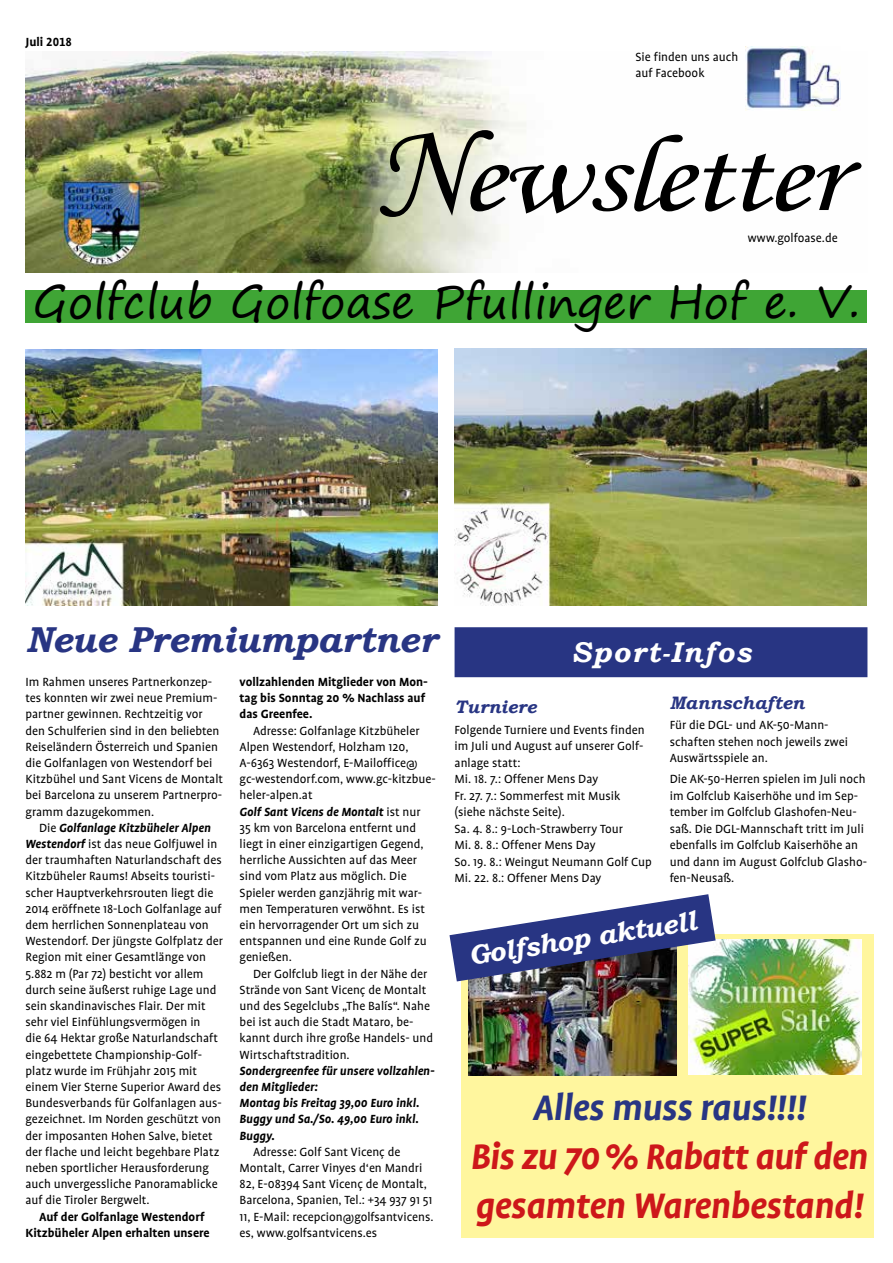
<style>
.page{position:relative;width:893px;height:1263px;background:#fff}
.page>*{position:absolute;margin:0;border:0;box-sizing:border-box;transform-origin:0 0}
.t1{font:109.5px "Monotype Corsiva";letter-spacing:-.025em;color:#000;scale:1.17 1}
.t2{font:45px "Segoe Print";color:#000}
.t3{font:italic 700 40.5px/48.6px "UV Profile";letter-spacing:-.02em;color:#cd171a}
.t4{font:italic 700 40.5px "UV Profile";letter-spacing:-.01em;color:#283583}
.t5{font:italic 700 36px "Bookman Old Style";letter-spacing:-.01em;color:#283583}
.t6{font:italic 700 28.5px "Bookman Old Style";letter-spacing:.05em;color:#fff}
.t7{font:italic 700 27px "Bookman Old Style";color:#fff}
.t8{font:italic 700 18px "Bookman Old Style";color:#283583}
.t9{font:13.5px/16.2px "UV Profile";color:#000}
.t10{font:700 13.5px/16.2px "UV Profile";color:#000}
.t11{font:italic 700 13.5px/16.2px "UV Profile";color:#000}
.t12{font:700 13.5px "UV Profile Tab";color:#000}
.s1{font-size:132px}
.s2{font-weight:700;font-style:italic}
</style>
<div class="page">
<img style="left:26px;top:51px;width:808px;height:221px">
<div style="left:26px;top:290px;width:841px;height:33px;background:#3fa535"></div>
<img style="left:745px;top:46px;width:96px;height:64px">
<img style="left:26px;top:349px;width:411px;height:257px">
<img style="left:455px;top:349px;width:411px;height:257px">
<div style="left:461px;top:934px;width:413px;height:303px;background:#fff69e"></div>
<div style="left:455px;top:628px;width:412px;height:48px;background:#283583"></div>
<div style="left:455px;top:627px;width:412px;height:50px;border:2px solid #283583"></div>
<img style="left:688px;top:939px;width:174px;height:136px">
<img style="left:468px;top:982px;width:208px;height:94px">
<svg style="left:449px;top:894px;width:267px;height:88px"></svg>
<p class="t12" style="left:26px;top:34px;width:48px">Juli 2018</p>
<p class="t9" style="left:635px;top:49px;width:104px">Sie finden uns auch auf Facebook</p>
<h1 class="t1" style="left:374px;top:110px;width:403px"><span class="s1">N</span>ewsletter</h1>
<p class="t9" style="left:748px;top:230px;width:91px">www.golfoase.de</p>
<h2 class="t2" style="left:33px;top:262px;width:829px">Golfclub Golfoase Pfullinger Hof e. V.</h2>
<h3 class="t5" style="left:26px;top:613px;width:413px">Neue Premiumpartner</h3>
<p class="t9" style="left:26px;top:674px;width:199px">Im Rahmen unseres Partnerkonzep&shy;tes konnten wir zwei neue Premium&shy;partner gewinnen. Rechtzeitig vor den Schulferien sind in den beliebten Reiseländern Österreich und Spanien die Golfanlagen von Westendorf bei Kitzbühel und Sant Vicens de Montalt bei Barcelona zu unserem Partnerpro&shy;gramm dazugekommen.</p>
<p class="t9" style="left:26px;top:820px;width:199px;text-indent:14px">Die <span class="s2">Golfanlage Kitzbüheler Alpen Westendorf</span> ist das neue Golfjuwel in der traumhaften Naturlandschaft des Kitzbüheler Raums! Abseits touristi&shy;scher Hauptverkehrsrouten liegt die 2014 eröffnete 18-Loch Golfanlage auf dem herrlichen Sonnenplateau von Westendorf. Der jüngste Golfplatz der Region mit einer Gesamtlänge von 5.882 m (Par 72) besticht vor allem durch seine äußerst ruhige Lage und sein skandinavisches Flair. Der mit sehr viel Einfühlungsvermögen in<br>die 64 Hektar große Naturlandschaft eingebettete Championship-Golf&shy;platz wurde im Frühjahr 2015 mit einem Vier Sterne Superior Award des Bundesverbands für Golfanlagen aus&shy;gezeichnet. Im Norden geschützt von der imposanten Hohen Salve, bietet der flache und leicht begehbare Platz neben sportlicher Herausforderung auch unvergessliche Panoramablicke auf die Tiroler Bergwelt.</p>
<p class="t10" style="left:26px;top:1208px;width:186px;text-indent:14px">Auf der Golfanlage Westendorf<br>Kitzbüheler Alpen erhalten unsere</p>
<p class="t10" style="left:240px;top:674px;width:190px">vollzahlenden Mitglieder von Mon&shy;tag bis Sonntag 20 % Nachlass auf das Greenfee.</p>
<p class="t9" style="left:240px;top:722px;width:198px;text-indent:14px">Adresse: Golfanlage Kitzbüheler<br>Alpen Westendorf, Holzham 120,<br>A-6363 Westendorf, E-Mailoffice@ gc-westendorf.com, www.gc-kitzbue&shy;heler-alpen.at<br><span class="s2">Golf Sant Vicens de Montalt</span> ist nur<br>35 km von Barcelona entfernt und liegt in einer einzigartigen Gegend, herrliche Aussichten auf das Meer sind vom Platz aus möglich. Die<br>Spieler werden ganzjährig mit war&shy;men Temperaturen verwöhnt. Es ist ein hervorragender Ort um sich zu entspannen und eine Runde Golf zu genießen.</p>
<p class="t9" style="left:240px;top:965px;width:195px;text-indent:14px">Der Golfclub liegt in der Nähe der<br>Strände von Sant Vicenç de Montalt und des Segelclubs „The Balís“. Nahe bei ist auch die Stadt Mataro, be&shy;kannt durch ihre große Handels- und<br>Wirtschaftstradition.</p>
<p class="t11" style="left:240px;top:1062px;width:196px">Sondergreenfee für unsere vollzahlen&shy;den Mitglieder:<br>Montag bis Freitag 39,00 Euro inkl.<br>Buggy und Sa./So. 49,00 Euro inkl.<br>Buggy.</p>
<p class="t9" style="left:240px;top:1144px;width:195px;text-indent:14px">Adresse: Golf Sant Vicenç de Montalt, Carrer Vinyes d‘en Mandri 82, E-08394 Sant Vicenç de Montalt, Barcelona, Spanien, Tel.: +34 937 91 51<br>11, E-Mail: recepcion@golfsantvicens. es, www.golfsantvicens.es</p>
<h3 class="t6" style="left:571px;top:632px;width:181px">Sport-Infos</h3>
<h3 class="t8" style="left:670px;top:689px;width:136px">Mannschaften</h3>
<p class="t9" style="left:670px;top:717px;width:180px">Für die DGL- und AK-50-Mann&shy;schaften stehen noch jeweils zwei<br>Auswärtsspiele an.</p>
<p class="t9" style="left:670px;top:771px;width:199px">Die AK-50-Herren spielen im Juli noch im Golfclub Kaiserhöhe und im Sep&shy;tember im Golfclub Glashofen-Neu&shy;saß. Die DGL-Mannschaft tritt im Juli ebenfalls im Golfclub Kaiserhöhe an und dann im August Golfclub Glasho&shy;fen-Neusaß.</p>
<h3 class="t7" style="left:466px;top:937px;width:232px;rotate:-9deg">Golfshop aktuell</h3>
<h3 class="t8" style="left:455px;top:693px;width:84px">Turniere</h3>
<p class="t9" style="left:455px;top:721px;width:199px">Folgende Turniere und Events finden im Juli und August auf unserer Golf&shy;anlage statt:<br>Mi. 18. 7.: Offener Mens Day<br>Fr. 27. 7.: Sommerfest mit Musik (siehe nächste Seite).<br>Sa. 4. 8.: 9-Loch-Strawberry Tour<br>Mi. 8. 8.: Offener Mens Day<br>So. 19. 8.: Weingut Neumann Golf Cup<br>Mi. 22. 8.: Offener Mens Day</p>
<h3 class="t4" style="left:533px;top:1086px;width:275px">Alles muss raus!!!!</h3>
<h3 class="t3" style="left:471px;top:1132px;width:399px">Bis zu 70% Rabatt auf den gesamten Warenbestand!</h3>
</div>
